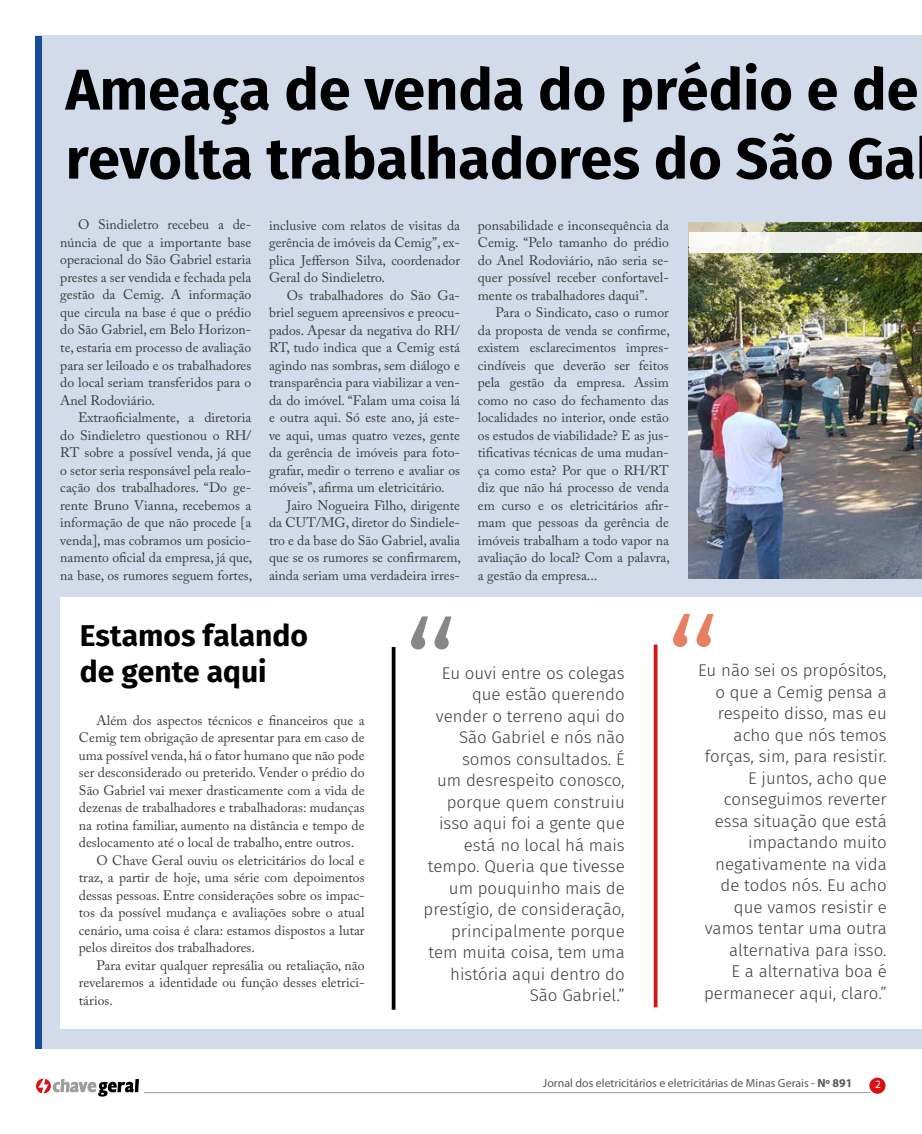
<style>
.page{position:relative;width:922px;height:1134px;background:#fff}
.page>*{position:absolute;margin:0;border:0;box-sizing:border-box;transform-origin:0 0}
.t1{font:300 154.38px "Fira Sans";color:#878787}
.t2{font:300 154.38px "Fira Sans";color:#e68062}
.t3{font:700 57.5px/69px "Fira Sans";color:#000}
.t4{font:700 30px/36px "Fira Sans";color:#000}
.t5{font:300 16.88px/21.5px "Fira Sans";color:#3c3c3b;text-align:right}
.t6{font:13.75px/17.5px "Adobe Caslon Pro";color:#3c3c3b;text-align:justify}
.t7{font:11.88px "Myriad Pro";color:#575756}
.t8{font:11.25px "Myriad Pro";color:#fff}
.s1{font-weight:700}
</style>
<div class="page">
<svg style="left:36px;top:1078px;width:103px;height:18px"></svg>
<hr style="left:144px;top:1092px;width:726px;height:1px;background:#9d9d9c">
<div style="left:869px;top:1077px;width:16px;height:17px;background:#da0e15;border-radius:50%"></div>
<div style="left:35px;top:35px;width:886px;height:1014px;background:#d1dbea"></div>
<div style="left:61px;top:598px;width:860px;height:431px;background:#fff"></div>
<img style="left:688px;top:222px;width:233px;height:356px">
<div style="left:35px;top:36px;width:6px;height:1012px;background:#174c98"></div>
<svg style="left:391px;top:647px;width:4px;height:363px"></svg>
<svg style="left:653px;top:645px;width:4px;height:362px"></svg>
<div style="left:688px;top:233px;width:233px;height:20px;background:linear-gradient(to right,#f8f7f4,#e9eae4)"></div>
<h2 class="t3" style="left:66px;top:51px;width:854px">Ameaça de venda do prédio e de revolta trabalhadores do São Ga</h2>
<p class="t6" style="left:60px;top:216px;width:192px;text-indent:18px">O Sindieletro recebeu a de&shy;núncia de que a importante base operacional do São Gabriel estaria prestes a ser vendida e fechada pela gestão da Cemig. A informação que circula na base é que o prédio do São Gabriel, em Belo Horizon&shy;te, estaria em processo de avaliação para ser leiloado e os trabalhadores do local seriam transferidos para o Anel Rodoviário.</p>
<p class="t6" style="left:60px;top:408px;width:193px;text-indent:18px">Extraoficialmente, a diretoria do Sindieletro questionou o RH/ RT sobre a possível venda, já que o setor seria responsável pela realo&shy;cação dos trabalhadores. “Do ge&shy;rente Bruno Vianna, recebemos a informação de que não procede [a venda], mas cobramos um posicio&shy;namento oficial da empresa, já que, na base, os rumores seguem fortes,</p>
<p class="t6" style="left:269px;top:216px;width:192px">inclusive com relatos de visitas da gerência de imóveis da Cemig”, ex&shy;plica Jefferson Silva, coordenador Geral do Sindieletro.</p>
<p class="t6" style="left:269px;top:286px;width:192px;text-indent:18px">Os trabalhadores do São Ga&shy;briel seguem apreensivos e preocu&shy;pados. Apesar da negativa do RH/ RT, tudo indica que a Cemig está agindo nas sombras, sem diálogo e transparência para viabilizar a ven&shy;da do imóvel. “Falam uma coisa lá e outra aqui. Só este ano, já este&shy;ve aqui, umas quatro vezes, gente da gerência de imóveis para foto&shy;grafar, medir o terreno e avaliar os móveis”, afirma um eletricitário.</p>
<p class="t6" style="left:269px;top:496px;width:193px;text-indent:18px">Jairo Nogueira Filho, dirigente da CUT/MG, diretor do Sindiele&shy;tro e da base do São Gabriel, avalia que se os rumores se confirmarem, ainda seriam uma verdadeira irres-</p>
<p class="t6" style="left:477px;top:216px;width:192px">ponsabilidade e inconsequência da Cemig. “Pelo tamanho do prédio do Anel Rodoviário, não seria se&shy;quer possível receber confortavel&shy;mente os trabalhadores daqui”.</p>
<p class="t6" style="left:477px;top:304px;width:193px;text-indent:18px">Para o Sindicato, caso o rumor da proposta de venda se confirme, existem esclarecimentos impres&shy;cindíveis que deverão ser feitos pela gestão da empresa. Assim como no caso do fechamento das localidades no interior, onde estão os estudos de viabilidade? E as jus&shy;tificativas técnicas de uma mudan&shy;ça como esta? Por que o RH/RT diz que não há processo de venda em curso e os eletricitários afir&shy;mam que pessoas da gerência de imóveis trabalham a todo vapor na avaliação do local? Com a palavra, a gestão da empresa...</p>
<h3 class="t4" style="left:80px;top:615px;width:230px">Estamos falando de gente aqui</h3>
<p class="t6" style="left:97px;top:711px;width:269px">Além dos aspectos técnicos e financeiros que a</p>
<p class="t6" style="left:79px;top:728px;width:287px">Cemig tem obrigação de apresentar para em caso de</p>
<p class="t6" style="left:79px;top:746px;width:287px">uma possível venda, há o fator humano que não pode</p>
<p class="t6" style="left:79px;top:763px;width:287px">ser desconsiderado ou preterido. Vender o prédio do</p>
<p class="t6" style="left:79px;top:781px;width:287px">São Gabriel vai mexer drasticamente com a vida de</p>
<p class="t6" style="left:79px;top:798px;width:287px">dezenas de trabalhadores e trabalhadoras: mudanças</p>
<p class="t6" style="left:79px;top:816px;width:287px">na rotina familiar, aumento na distância e tempo de</p>
<p class="t6" style="left:79px;top:834px;width:277px">deslocamento até o local de trabalho, entre outros.</p>
<p class="t6" style="left:97px;top:851px;width:269px">O Chave Geral ouviu os eletricitários do local e</p>
<p class="t6" style="left:79px;top:869px;width:287px">traz, a partir de hoje, uma série com depoimentos</p>
<p class="t6" style="left:79px;top:886px;width:287px">dessas pessoas. Entre considerações sobre os impac-</p>
<p class="t6" style="left:79px;top:904px;width:287px">tos da possível mudança e avaliações sobre o atual</p>
<p class="t6" style="left:79px;top:921px;width:287px">cenário, uma coisa é clara: estamos dispostos a lutar</p>
<p class="t6" style="left:79px;top:939px;width:177px">pelos direitos dos trabalhadores.</p>
<p class="t6" style="left:97px;top:956px;width:269px">Para evitar qualquer represália ou retaliação, não</p>
<p class="t6" style="left:79px;top:974px;width:287px">revelaremos a identidade ou função desses eletrici-</p>
<p class="t6" style="left:79px;top:991px;width:35px">tários.</p>
<h1 class="t1" style="left:403px;top:568px;width:59px">“</h1>
<h1 class="t2" style="left:665px;top:565px;width:59px">“</h1>
<p class="t5" style="left:423px;top:662px;width:202px">Eu ouvi entre os colegas que estão querendo vender o terreno aqui do<br>São Gabriel e nós não somos consultados. É<br>um desrespeito conosco, porque quem construiu isso aqui foi a gente que está no local há mais tempo. Queria que tivesse um pouquinho mais de prestígio, de consideração, principalmente porque tem muita coisa, tem uma história aqui dentro do<br>São Gabriel.”</p>
<p class="t5" style="left:697px;top:660px;width:190px">Eu não sei os propósitos, o que a Cemig pensa a respeito disso, mas eu acho que nós temos forças, sim, para resistir.<br>E juntos, acho que conseguimos reverter essa situação que está impactando muito negativamente na vida de todos nós. Eu acho que vamos resistir e vamos tentar uma outra alternativa para isso.<br>E a alternativa boa é permanecer aqui, claro.”</p>
<p class="t7" style="left:543px;top:1076px;width:311px">Jornal dos eletricitários e eletricitárias de Minas Gerais - <span class="s1">Nº 891</span></p>
<p class="t8" style="left:875px;top:1077px;width:7px">2</p>
</div>
